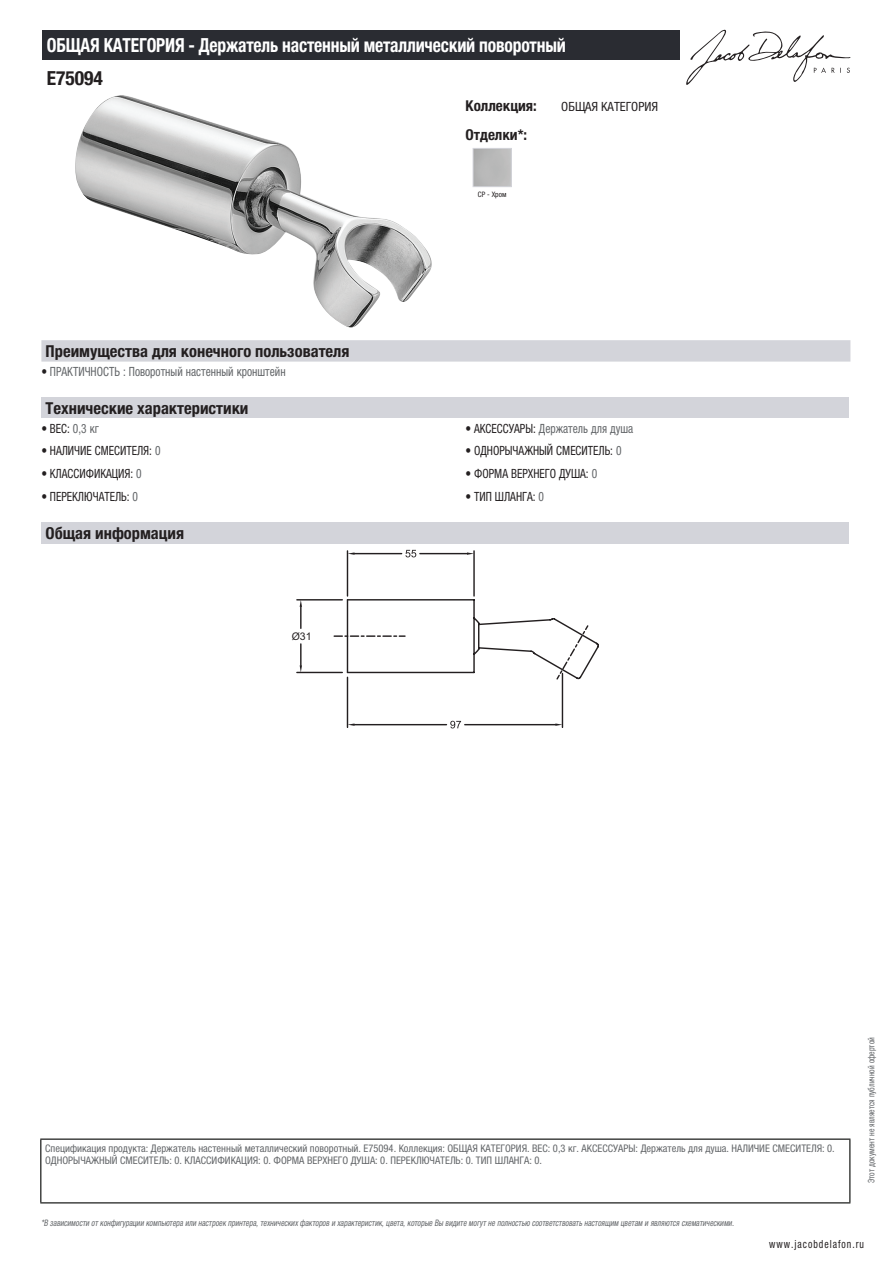
<style>
.page{position:relative;width:893px;height:1263px;background:#fff}
.page>*{position:absolute;margin:0;border:0;box-sizing:border-box;transform-origin:0 0}
.t1{font:700 condensed 19.5px "Helvetica Neue LTCYR";letter-spacing:-.01em;color:#fff;scale:.9 1}
.t2{font:700 condensed 19.5px "Helvetica Neue LTCYR";color:#231f20}
.t3{font:700 condensed 16.5px "Helvetica Neue LTCYR";color:#231f20}
.t4{font:700 condensed 15px "Helvetica Neue LTCYR";color:#231f20}
.t5{font:condensed 12.75px "Helvetica Neue LTCYR";color:#231f20;scale:.9 1}
.t6{font:condensed 12.75px "Helvetica Neue LTCYR";color:#626568;scale:.9 1}
.t7{font:condensed 12.75px "Helvetica Neue LTCYR";color:#231f20}
.t8{font:condensed 11.25px "Helvetica Neue LTCYR";letter-spacing:.1em;color:#231f20;scale:.87 1}
.t9{font:condensed 10.5px/12px "Helvetica Neue LTCYR";color:#626568}
.t10{font:10.5px "Arial";color:#231f20}
.t11{font:italic condensed 9px "Helvetica Neue LTCYR";color:#626568;scale:.87 1}
.t12{font:condensed 9px "Helvetica Neue LTCYR";color:#626568;scale:.87 1}
.t13{font:condensed 7.5px "Helvetica Neue LTCYR";color:#231f20}
.s1{color:#231f20}
.s2{color:#626568}
</style>
<div class="page">
<svg style="left:686px;top:30px;width:164px;height:55px"></svg>
<img style="left:75px;top:95px;width:357px;height:233px">
<div style="left:473px;top:148px;width:39px;height:39px;border:1px solid #d3d4da"></div>
<div style="left:41px;top:340px;width:809px;height:22px;background:#d3d4da"></div>
<div style="left:41px;top:397px;width:808px;height:21px;background:#d3d4da"></div>
<div style="left:41px;top:522px;width:808px;height:21px;background:#d3d4da"></div>
<svg style="left:334px;top:599px;width:265px;height:82px"></svg>
<hr style="left:347px;top:551px;width:1px;height:45px;background:#231f20">
<hr style="left:420px;top:553px;width:47px;height:1px;background:#231f20">
<hr style="left:355px;top:553px;width:47px;height:1px;background:#231f20">
<svg style="left:467px;top:552px;width:6px;height:3px"></svg>
<svg style="left:348px;top:552px;width:7px;height:3px"></svg>
<svg style="left:405px;top:550px;width:11px;height:7px"></svg>
<hr style="left:473px;top:551px;width:2px;height:45px;background:#231f20">
<hr style="left:300px;top:607px;width:2px;height:21px;background:#231f20">
<hr style="left:300px;top:644px;width:2px;height:21px;background:#231f20">
<svg style="left:300px;top:600px;width:2px;height:7px"></svg>
<svg style="left:300px;top:665px;width:2px;height:7px"></svg>
<hr style="left:562px;top:673px;width:1px;height:54px;background:#231f20">
<hr style="left:347px;top:677px;width:1px;height:50px;background:#231f20">
<hr style="left:465px;top:724px;width:90px;height:1px;background:#231f20">
<hr style="left:355px;top:724px;width:91px;height:1px;background:#231f20">
<svg style="left:555px;top:723px;width:7px;height:3px"></svg>
<svg style="left:348px;top:723px;width:7px;height:3px"></svg>
<svg style="left:450px;top:721px;width:11px;height:7px"></svg>
<hr style="left:297px;top:599px;width:45px;height:1px;background:#231f20">
<hr style="left:297px;top:672px;width:45px;height:1px;background:#231f20">
<div style="left:43px;top:30px;width:637px;height:30px;background:#2a2c32"></div>
<hr style="left:40px;top:1138px;width:810px;height:2px;background:#040503">
<hr style="left:40px;top:1140px;width:1px;height:62px;background:#040503">
<hr style="left:849px;top:1140px;width:1px;height:62px;background:#040503">
<hr style="left:40px;top:1202px;width:810px;height:1px;background:#040503">
<h1 class="t1" style="left:47px;top:34px;width:578px">ОБЩАЯ КАТЕГОРИЯ - Держатель настенный металлический поворотный</h1>
<h1 class="t2" style="left:47px;top:67px;width:58px">E75094</h1>
<h3 class="t4" style="left:466px;top:97px;width:73px">Коллекция:</h3>
<p class="t7" style="left:561px;top:99px;width:98px">ОБЩАЯ КАТЕГОРИЯ</p>
<h3 class="t4" style="left:466px;top:126px;width:63px">Отделки*:</h3>
<p class="t13" style="left:478px;top:190px;width:30px">CP - Хром</p>
<h2 class="t3" style="left:46px;top:342px;width:305px">Преимущества для конечного пользователя</h2>
<p class="t6" style="left:41px;top:364px;width:273px"><span class="s1">•</span> ПРАКТИЧНОСТЬ : Поворотный настенный кронштейн</p>
<h2 class="t3" style="left:46px;top:399px;width:204px">Технические характеристики</h2>
<p class="t5" style="left:41px;top:421px;width:65px">• ВЕС: <span class="s2">0,3 кг</span></p>
<p class="t6" style="left:466px;top:421px;width:188px"><span class="s1">• АКСЕССУАРЫ:</span> Держатель для душа</p>
<p class="t5" style="left:41px;top:444px;width:134px">• НАЛИЧИЕ СМЕСИТЕЛЯ: <span class="s2">0</span></p>
<p class="t5" style="left:466px;top:444px;width:175px">• ОДНОРЫЧАЖНЫЙ СМЕСИТЕЛЬ: <span class="s2">0</span></p>
<p class="t5" style="left:41px;top:466px;width:113px">• КЛАССИФИКАЦИЯ: <span class="s2">0</span></p>
<p class="t5" style="left:466px;top:466px;width:148px">• ФОРМА ВЕРХНЕГО ДУША: <span class="s2">0</span></p>
<p class="t5" style="left:41px;top:489px;width:109px">• ПЕРЕКЛЮЧАТЕЛЬ: <span class="s2">0</span></p>
<p class="t5" style="left:466px;top:489px;width:89px">• ТИП ШЛАНГА: <span class="s2">0</span></p>
<h2 class="t3" style="left:46px;top:524px;width:140px">Общая информация</h2>
<p class="t10" style="left:292px;top:629px;width:21px">Ø31</p>
<p class="t9" style="left:45px;top:1142px;width:791px">Спецификация продукта: Держатель настенный металлический поворотный. E75094. Коллекция: ОБЩАЯ КАТЕГОРИЯ. ВЕС: 0,3 кг. АКСЕССУАРЫ: Держатель для душа. НАЛИЧИЕ СМЕСИТЕЛЯ: 0.<br>ОДНОРЫЧАЖНЫЙ СМЕСИТЕЛЬ: 0. КЛАССИФИКАЦИЯ: 0. ФОРМА ВЕРХНЕГО ДУША: 0. ПЕРЕКЛЮЧАТЕЛЬ: 0. ТИП ШЛАНГА: 0.</p>
<p class="t11" style="left:41px;top:1218px;width:800px">*В зависимости отконфигурации компьютера или настроек принтера,техническихфакторов и характеристик,цвета,которые Вы видите могутне полностью соответствоватьнастоящим цветам и являются схематическими.</p>
<p class="t12" style="left:866px;top:1183px;width:169px;rotate:-90deg">Этот документ не является публичной офертой</p>
<p class="t8" style="left:769px;top:1237px;width:110px">www.jacobdelafon.ru</p>
</div>
